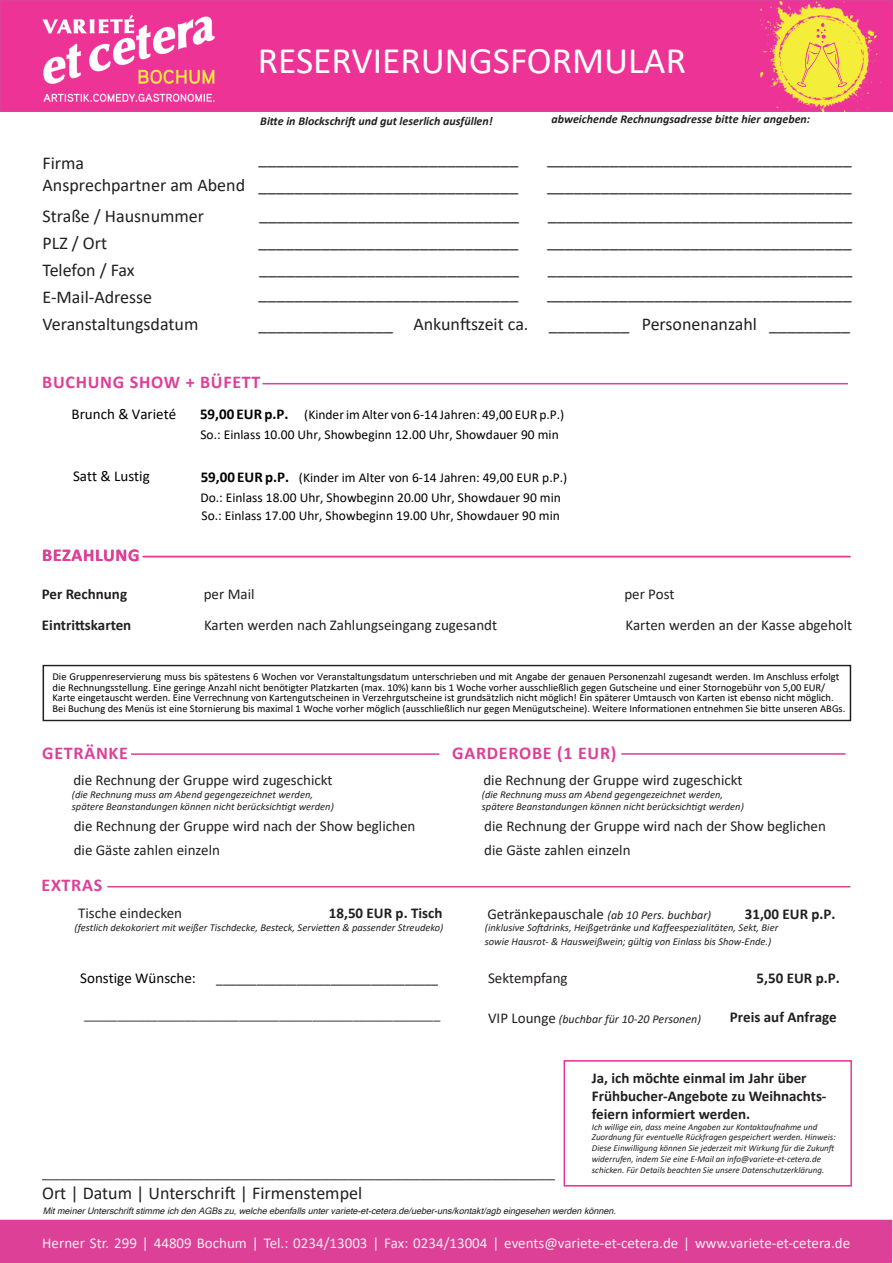
<style>
.page{position:relative;width:893px;height:1263px;background:#fff}
.page>*{position:absolute;margin:0;border:0;box-sizing:border-box;transform-origin:0 0}
.t1{font:37.5px "Calibri";color:#fff}
.t2{font:18px/27px "Calibri";color:#231f20}
.t3{font:18px "Minion Pro";color:#231f20}
.t4{font:700 18px "Calibri";letter-spacing:.04em;color:#dc4097}
.t5{font:700 18px "Calibri";letter-spacing:.04em;color:#dc4097}
.t6{font:15px/23.4px "Calibri";color:#231f20}
.t7{font:700 15px/18px "Calibri";color:#231f20}
.t8{font:15px "Calibri";color:#f3edef}
.t9{font:15px "Calibri";color:#000}
.t10{font:700 15px "Calibri";color:#231f20}
.t11{font:13.5px/20.1px "Calibri";color:#000}
.t12{font:13.5px "Calibri";color:#231f20}
.t13{font:italic 12px "Calibri";color:#231f20}
.t14{font:italic 700 12px "Calibri";color:#231f20}
.t15{font:italic 700 12px "Calibri";color:#231f20}
.t16{font:10.5px/10.5px "Calibri";color:#000}
.t17{font:italic 10.5px/12.6px "Calibri";color:#231f20}
.t18{font:italic 10.5px "Calibri";color:#231f20}
.t19{font:italic 9px/10.8px "Calibri";color:#231f20}
.t20{font:italic 9px "Microsoft Sans Serif";color:#231f20}
.s1{font-style:inherit}
.s2{font-weight:700;font-size:15px}
.s3{font-style:normal;font-size:15px}
</style>
<div class="page">
<div style="left:1px;top:1221px;width:891px;height:41px;background:#dc4097"></div>
<div style="left:0;top:1220px;width:892px;height:42px;border:2px solid #dc4097"></div>
<hr style="left:131px;top:754px;width:308px;height:1px;background:#dc4097">
<hr style="left:108px;top:886px;width:742px;height:1px;background:#dc4097">
<hr style="left:143px;top:556px;width:707px;height:1px;background:#dc4097">
<div style="left:563px;top:1060px;width:289px;height:126px;border:2px solid #ed3395"></div>
<hr style="left:263px;top:383px;width:585px;height:1px;background:#dc4097">
<div style="left:1px;top:1px;width:891px;height:110px;background:#ed3395"></div>
<div style="left:0;top:0;width:893px;height:112px;border:2px solid #dc4097"></div>
<img style="left:761px;top:1px;width:119px;height:111px">
<img style="left:43px;top:14px;width:172px;height:88px">
<img style="left:797px;top:23px;width:50px;height:64px">
<div style="left:43px;top:665px;width:808px;height:56px;border:1px solid #231f20"></div>
<hr style="left:621px;top:753px;width:224px;height:1px;background:#dc4097">
<h1 class="t1" style="left:258px;top:35px;width:430px">RESERVIERUNGSFORMULAR</h1>
<h2 class="t2" style="left:43px;top:151px;width:43px">Firma</h2>
<h2 class="t2" style="left:43px;top:173px;width:204px">Ansprechpartner am Abend</h2>
<h2 class="t2" style="left:43px;top:202px;width:163px">Straße / Hausnummer</h2>
<h2 class="t2" style="left:43px;top:229px;width:66px">PLZ / Ort</h2>
<h2 class="t2" style="left:43px;top:256px;width:157px">Telefon / Fax<br>E-Mail-Adresse<br>Veranstaltungsdatum</h2>
<p class="t14" style="left:260px;top:112px;width:234px">Bitte in Blockschrift und gut leserlich ausfüllen!</p>
<p class="t15" style="left:551px;top:114px;width:260px">abweichende Rechnungsadresse bitte hier angeben:</p>
<h2 class="t2" style="left:259px;top:146px;width:261px">_____________________________</h2>
<h2 class="t2" style="left:547px;top:146px;width:306px">__________________________________</h2>
<h2 class="t2" style="left:259px;top:173px;width:261px">_____________________________</h2>
<h2 class="t2" style="left:547px;top:173px;width:306px">__________________________________</h2>
<h2 class="t2" style="left:259px;top:200px;width:261px">_____________________________</h2>
<h2 class="t2" style="left:548px;top:200px;width:306px">__________________________________</h2>
<h2 class="t2" style="left:259px;top:229px;width:261px">_____________________________</h2>
<h2 class="t2" style="left:547px;top:229px;width:306px">__________________________________</h2>
<h2 class="t2" style="left:259px;top:256px;width:261px">_____________________________</h2>
<h2 class="t2" style="left:548px;top:256px;width:306px">__________________________________</h2>
<h2 class="t2" style="left:259px;top:281px;width:261px">_____________________________</h2>
<h2 class="t2" style="left:547px;top:281px;width:306px">__________________________________</h2>
<h2 class="t2" style="left:259px;top:310px;width:136px">_______________</h2>
<h2 class="t2" style="left:413px;top:310px;width:117px">Ankunftszeit ca.</h2>
<h2 class="t2" style="left:549px;top:310px;width:82px">_________</h2>
<h2 class="t2" style="left:642px;top:310px;width:117px">Personenanzahl</h2>
<h2 class="t2" style="left:769px;top:310px;width:82px">_________</h2>
<h2 class="t4" style="left:42px;top:375px;width:220px"><span class="s1">BUCHUNG</span> SHOW + BÜFETT</h2>
<h3 class="t9" style="left:72px;top:407px;width:106px">Brunch &amp; Varieté</h3>
<p class="t11" style="left:200px;top:405px;width:366px"><span class="s2">59,00 EUR p.P.</span> (KinderimAlter von 6-14 Jahren: 49,00 EUR p.P.)<br>So.: Einlass 10.00 Uhr, Showbeginn 12.00 Uhr, Showdauer 90 min</p>
<h3 class="t9" style="left:73px;top:470px;width:78px">Satt &amp; Lustig</h3>
<p class="t11" style="left:201px;top:468px;width:368px"><span class="s2">59,00 EUR p.P.</span> (Kinder im Alter von 6-14 Jahren: 49,00 EUR p.P.)</p>
<p class="t11" style="left:200px;top:488px;width:362px">Do.: Einlass 18.00 Uhr, Showbeginn 20.00 Uhr, Showdauer 90 min</p>
<h2 class="t5" style="left:42px;top:542px;width:99px">BEZAHLUNG</h2>
<p class="t11" style="left:201px;top:507px;width:360px">So.: Einlass 17.00 Uhr, Showbeginn 19.00 Uhr, Showdauer 90 min</p>
<h3 class="t7" style="left:42px;top:584px;width:87px">Per Rechnung</h3>
<h3 class="t6" style="left:204px;top:581px;width:52px">per Mail</h3>
<h3 class="t6" style="left:624px;top:582px;width:52px">per Post</h3>
<h3 class="t7" style="left:42px;top:616px;width:91px">Eintrittskarten</h3>
<h3 class="t6" style="left:204px;top:613px;width:295px">Karten werden nach Zahlungseingang zugesandt</h3>
<h3 class="t6" style="left:625px;top:613px;width:228px">Karten werden an der Kasse abgeholt</h3>
<p class="t16" style="left:53px;top:672px;width:794px">Die Gruppenreservierung muss bis spätestens 6 Wochen vor Veranstaltungsdatum unterschrieben und mit Angabe der genauen Personenzahl zugesandt werden. Im Anschluss erfolgt die Rechnungsstellung. Eine geringe Anzahl nicht benötigter Platzkarten (max. 10%) kann bis 1 Woche vorher ausschließlich gegen Gutscheine und einer Stornogebühr von 5,00 EUR/ Karte eingetauscht werden. Eine Verrechnung von Kartengutscheinen in Verzehrgutscheine ist grundsätzlich nicht möglich! Ein späterer Umtausch von Karten ist ebenso nicht möglich.<br>Bei Buchung des Menüs ist eine Stornierung bis maximal 1 Woche vorher möglich (ausschließlich nur gegen Menügutscheine). Weitere Informationen entnehmen Sie bitte unseren ABGs.</p>
<h2 class="t5" style="left:42px;top:740px;width:87px">GETRÄNKE</h2>
<h3 class="t6" style="left:73px;top:768px;width:261px">die Rechnung der Gruppe wird zugeschickt</h3>
<p class="t17" style="left:72px;top:787px;width:263px">(die Rechnung muss am Abend gegengezeichnet werden, spätere Beanstandungen können nicht berücksichtigt werden)</p>
<h3 class="t6" style="left:74px;top:814px;width:343px">die Rechnung der Gruppe wird nach der Show beglichen die Gäste zahlen einzeln</h3>
<h2 class="t5" style="left:42px;top:873px;width:62px">EXTRAS</h2>
<h3 class="t6" style="left:78px;top:901px;width:105px">Tische eindecken</h3>
<h3 class="t7" style="left:329px;top:904px;width:115px">1<span class="s1">8</span>,50 EUR p. Tisch</h3>
<p class="t17" style="left:74px;top:920px;width:370px">(<span class="s1">festlich dekokoriert mit</span> weiße<span class="s1">r</span> Tischdecke, Besteck, Servietten &amp; <span class="s1">passender</span> Streudeko)</p>
<h2 class="t4" style="left:452px;top:745px;width:166px"><span class="s1">G</span>ARDEROBE (1 EUR)</h2>
<h3 class="t6" style="left:483px;top:768px;width:261px">die Rechnung der Gruppe wird zugeschickt</h3>
<p class="t17" style="left:482px;top:787px;width:263px">(die Rechnung muss am Abend gegengezeichnet werden, spätere Beanstandungen können nicht berücksichtigt werden)</p>
<h3 class="t6" style="left:484px;top:814px;width:343px">die Rechnung der Gruppe wird nach der Show beglichen die Gäste zahlen einzeln</h3>
<p class="t13" style="left:487px;top:910px;width:225px"><span class="s3">Getränkepauschale</span> (ab 10 Pers. buchbar)</p>
<h3 class="t7" style="left:745px;top:905px;width:92px"><span class="s1">31,0</span>0 EUR p.P.</h3>
<p class="t17" style="left:485px;top:921px;width:295px"><span class="s1">(</span>inklusive Softdrinks, Heißgetränke <span class="s1">und Kaffeespezialitäten</span>, <span class="s1">S</span>ekt, Bier</p>
<p class="t18" style="left:485px;top:937px;width:288px"><span class="s1">sowie Hausrot- &amp;</span> Hausweißwein; gültig von Einlass bis Show-Ende.)</p>
<h3 class="t9" style="left:80px;top:972px;width:117px">Sonstige Wünsche:</h3>
<p class="t11" style="left:216px;top:970px;width:223px">_________________________________</p>
<h3 class="t6" style="left:488px;top:965px;width:81px">Sektempfang</h3>
<h3 class="t7" style="left:757px;top:968px;width:85px"><span class="s1">5</span>,50 EUR p.P.</h3>
<p class="t12" style="left:84px;top:1009px;width:358px">_____________________________________________________</p>
<p class="t13" style="left:488px;top:1014px;width:214px"><span class="s3">VIP Lounge</span> (buchbar für 10-20 Personen)</p>
<h3 class="t10" style="left:730px;top:1011px;width:108px">Preis auf Anfrage</h3>
<h3 class="t7" style="left:592px;top:1069px;width:236px">Ja, ich möchte einmal im Jahr über<br>Frühbucher-Angebote zu Weihnachts&shy;feiern informiert werden.</h3>
<p class="t19" style="left:592px;top:1121px;width:245px">Ich willige ein, dass meine Angaben zur Kontaktaufnahme und Zuordnung für eventuelle Rückfragen gespeichert werden. Hinweis:<br>Diese Einwilligung können Sie jederzeit mit Wirkung für die Zukunft widerrufen, indem Sie eine E-Mail an info@variete-et-cetera.de schicken. Für Details beachten Sie unsere Datenschutzerklärung.</p>
<h2 class="t3" style="left:42px;top:1160px;width:515px">_________________________________________________________</h2>
<h2 class="t2" style="left:42px;top:1179px;width:322px">Ort | Datum | Unterschrift | Firmenstempel</h2>
<p class="t20" style="left:43px;top:1206px;width:577px">Mit meiner Unterschrift stimme ich den AGBs zu, welche ebenfalls unter variete-et-cetera.de/ueber-uns/kontakt/agb eingesehen werden können.</p>
<h3 class="t8" style="left:42px;top:1232px;width:809px">Herner Str. 299 | 44809 Bochum | Tel.: 0234/13003 | Fax: 0234/13004 | events@variete-et-cetera.de | www.variete-et-cetera.de</h3>
</div>
